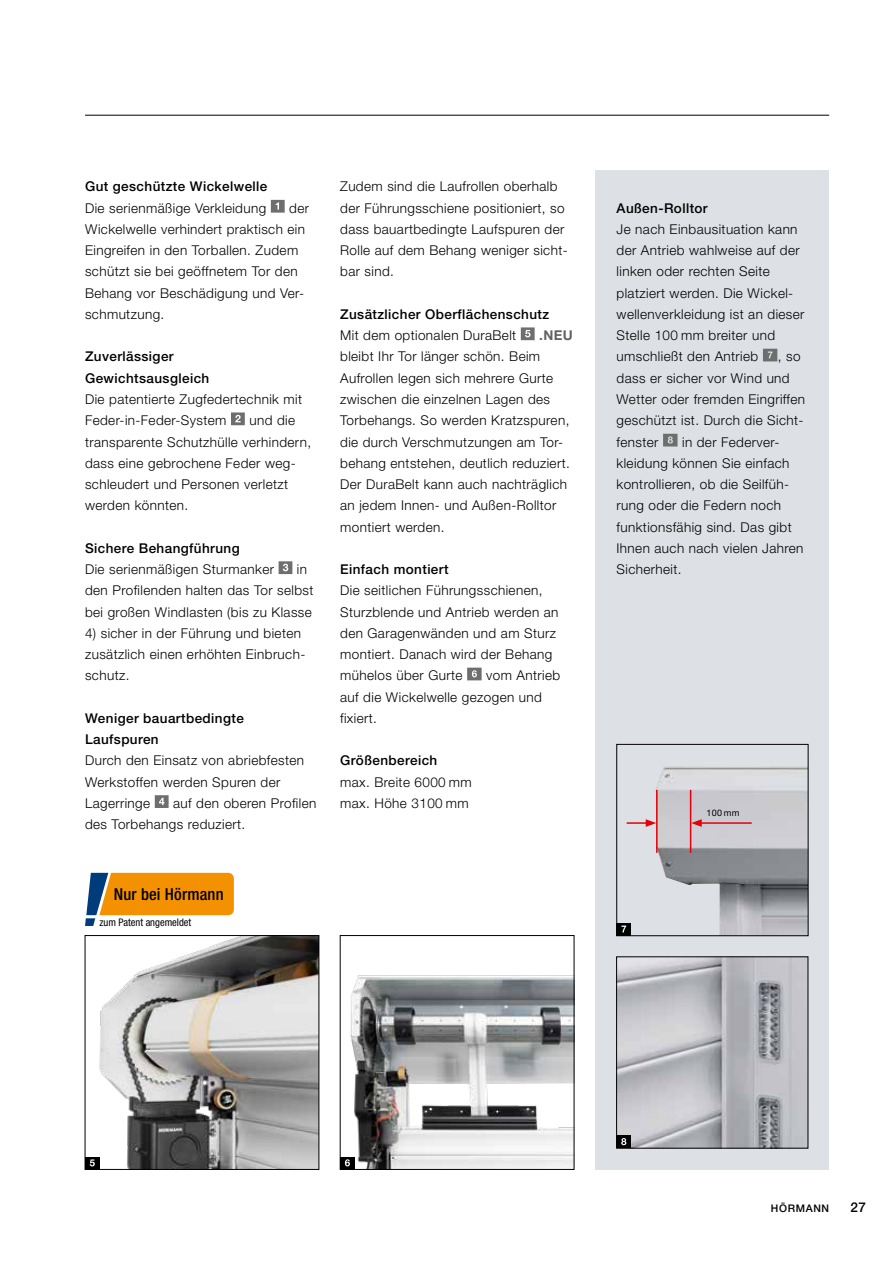
<style>
.page{position:relative;width:893px;height:1263px;background:#fff}
.page>*{position:absolute;margin:0;border:0;box-sizing:border-box;transform-origin:0 0}
.t1{font:500 condensed 16.5px "Hoermann Helvetica Neue";letter-spacing:.01em;color:#000}
.t2{font:300 13.5px/21.3px "Hoermann Helvetica Neue";letter-spacing:.03em;color:#000}
.t3{font:500 13.5px/21.3px "Hoermann Helvetica Neue";letter-spacing:.03em;color:#000}
.t4{font:700 13.5px "Hoermann Helvetica Neue";color:#626261}
.t5{font:condensed 10.5px "Hoermann Helvetica Neue";color:#000}
.t6{font:500 10.5px "Hoermann Helvetica Neue";letter-spacing:.06em;color:#000}
.t7{font:9px "Hoermann Helvetica Neue Rm";color:#000}
</style>
<div class="page">
<div style="left:595px;top:170px;width:234px;height:999px;background:#dde1e5"></div>
<img style="left:350px;top:975px;width:222px;height:192px">
<img style="left:618px;top:959px;width:188px;height:187px">
<div style="left:340px;top:1157px;width:15px;height:12px;background:#000"></div>
<svg style="left:345px;top:1159px;width:5px;height:7px"></svg>
<img style="left:656px;top:766px;width:150px;height:168px">
<div style="left:617px;top:744px;width:191px;height:192px;border:1px solid #000"></div>
<hr style="left:656px;top:790px;width:2px;height:63px;background:#e3000b">
<hr style="left:690px;top:790px;width:1px;height:63px;background:#e3000b">
<hr style="left:627px;top:822px;width:21px;height:2px;background:#e3000b">
<svg style="left:646px;top:819px;width:10px;height:8px"></svg>
<hr style="left:699px;top:822px;width:53px;height:2px;background:#e3000b">
<svg style="left:691px;top:819px;width:11px;height:8px"></svg>
<img style="left:99px;top:937px;width:218px;height:230px">
<div style="left:85px;top:935px;width:234px;height:234px;border:1px solid #000"></div>
<svg style="left:85px;top:873px;width:149px;height:53px"></svg>
<svg style="left:271px;top:200px;width:14px;height:13px"></svg>
<svg style="left:231px;top:412px;width:14px;height:13px"></svg>
<svg style="left:279px;top:561px;width:13px;height:13px"></svg>
<svg style="left:155px;top:795px;width:14px;height:13px"></svg>
<svg style="left:521px;top:327px;width:14px;height:13px"></svg>
<svg style="left:467px;top:668px;width:15px;height:12px"></svg>
<div style="left:85px;top:1157px;width:14px;height:12px;background:#000"></div>
<svg style="left:90px;top:1159px;width:5px;height:7px"></svg>
<svg style="left:763px;top:349px;width:14px;height:12px"></svg>
<svg style="left:663px;top:434px;width:14px;height:12px"></svg>
<div style="left:617px;top:1135px;width:14px;height:13px;background:#000"></div>
<svg style="left:621px;top:1138px;width:5px;height:7px"></svg>
<div style="left:617px;top:923px;width:14px;height:12px;background:#000"></div>
<svg style="left:621px;top:925px;width:5px;height:7px"></svg>
<hr style="left:85px;top:115px;width:744px;height:1px;background:#000">
<p class="t3" style="left:85px;top:175px;width:184px">Gut geschützte Wickelwelle</p>
<p class="t2" style="left:85px;top:196px;width:183px">Die serienmäßige Verkleidung</p>
<p class="t2" style="left:85px;top:196px;width:225px;text-indent:204px">der<br>Wickelwelle verhindert praktisch ein<br>Eingreifen in den Torballen. Zudem schützt sie bei geöffnetem Tor den<br>Behang vor Beschädigung und Ver&shy;schmutzung.</p>
<p class="t3" style="left:85px;top:345px;width:126px">Zuverlässiger<br>Gewichtsausgleich</p>
<p class="t2" style="left:85px;top:388px;width:219px">Die patentierte Zugfedertechnik mit<br>Feder-in-Feder-System</p>
<p class="t2" style="left:85px;top:409px;width:228px;text-indent:164px">und die transparente Schutzhülle verhindern, dass eine gebrochene Feder weg&shy;schleudert und Personen verletzt werden könnten.</p>
<p class="t3" style="left:85px;top:536px;width:156px">Sichere Behangführung</p>
<p class="t2" style="left:85px;top:558px;width:190px">Die serienmäßigen Sturmanker</p>
<p class="t2" style="left:85px;top:558px;width:230px;text-indent:212px">in den Profilenden halten das Tor selbst bei großen Windlasten (bis zu Klasse</p>
<p class="t2" style="left:85px;top:621px;width:222px">4) sicher in der Führung und bieten zusätzlich einen erhöhten Einbruch&shy;schutz.</p>
<p class="t3" style="left:85px;top:707px;width:160px">Weniger bauartbedingte<br>Laufspuren</p>
<p class="t2" style="left:85px;top:749px;width:221px">Durch den Einsatz von abriebfesten<br>Werkstoffen werden Spuren der<br>Lagerringe</p>
<p class="t2" style="left:85px;top:792px;width:233px;text-indent:88px">auf den oberen Profilen des Torbehangs reduziert.</p>
<p class="t1" style="left:114px;top:882px;width:111px">Nur bei Hörmann</p>
<p class="t5" style="left:99px;top:915px;width:93px">zum Patent angemeldet</p>
<p class="t2" style="left:340px;top:175px;width:229px">Zudem sind die Laufrollen oberhalb der Führungsschiene positioniert, so dass bauartbedingte Laufspuren der<br>Rolle auf dem Behang weniger sicht&shy;bar sind.</p>
<p class="t3" style="left:340px;top:303px;width:211px">Zusätzlicher Oberflächenschutz</p>
<p class="t2" style="left:340px;top:324px;width:178px">Mit dem optionalen DuraBelt</p>
<p class="t4" style="left:539px;top:326px;width:35px">.NEU</p>
<p class="t2" style="left:340px;top:345px;width:231px">bleibt Ihr Tor länger schön. Beim Aufrollen legen sich mehrere Gurte zwischen die einzelnen Lagen des Torbehangs. So werden Kratzspuren, die durch Verschmutzungen am Tor&shy;behang entstehen, deutlich reduziert.<br>Der DuraBelt kann auch nachträglich an jedem Innen- und Außen-Rolltor montiert werden.</p>
<p class="t3" style="left:340px;top:558px;width:110px">Einfach montiert</p>
<p class="t2" style="left:340px;top:579px;width:220px">Die seitlichen Führungsschienen,<br>Sturzblende und Antrieb werden an den Garagenwänden und am Sturz montiert. Danach wird der Behang mühelos über Gurte</p>
<p class="t2" style="left:340px;top:664px;width:222px;text-indent:146px">vom Antrieb auf die Wickelwelle gezogen und fixiert.</p>
<p class="t3" style="left:340px;top:749px;width:99px">Größenbereich</p>
<p class="t2" style="left:340px;top:770px;width:133px">max. Breite 6000 mm max. Höhe 3100 mm</p>
<p class="t3" style="left:617px;top:196px;width:93px">Außen-Rolltor</p>
<p class="t2" style="left:617px;top:218px;width:189px">Je nach Einbausituation kann der Antrieb wahlweise auf der linken oder rechten Seite platziert werden. Die Wickel&shy;wellenverkleidung ist an dieser<br>Stelle 100 mm breiter und umschließt den Antrieb</p>
<p class="t2" style="left:617px;top:345px;width:190px;text-indent:161px">, so dass er sicher vor Wind und<br>Wetter oder fremden Eingriffen geschützt ist. Durch die Sicht&shy;fenster</p>
<p class="t2" style="left:617px;top:430px;width:188px;text-indent:66px">in der Federver&shy;kleidung können Sie einfach kontrollieren, ob die Seilfüh&shy;rung oder die Federn noch funktionsfähig sind. Das gibt<br>Ihnen auch nach vielen Jahren<br>Sicherheit.</p>
<p class="t7" style="left:707px;top:807px;width:34px">100 mm</p>
<p class="t6" style="left:771px;top:1201px;width:60px">HÖRMANN</p>
<p class="t3" style="left:850px;top:1196px;width:17px">27</p>
</div>
